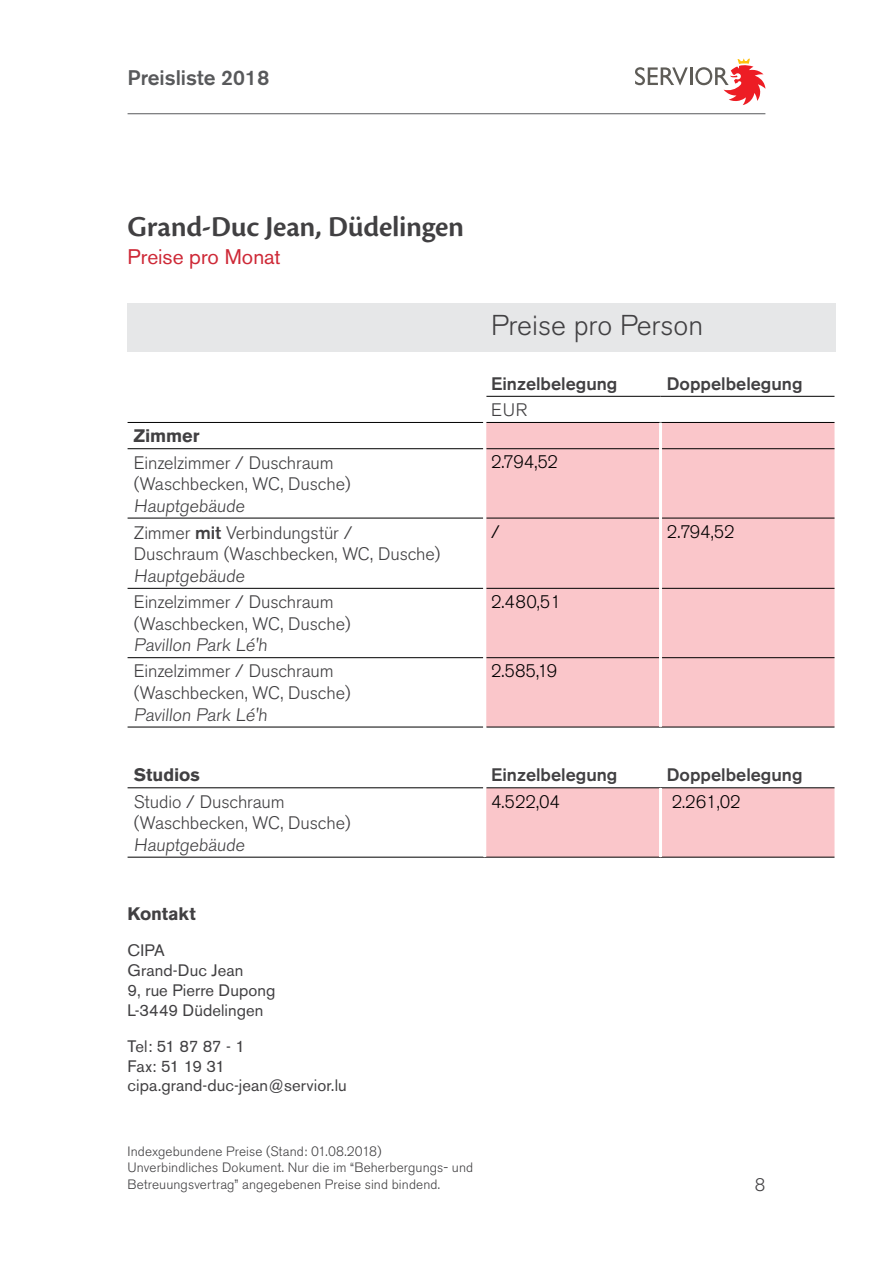
<style>
.page{position:relative;width:893px;height:1263px;background:#fff}
.page>*{position:absolute;margin:0;border:0;box-sizing:border-box;transform-origin:0 0}
.t1{font:600 30px "Cronos Pro";letter-spacing:-.01em;color:#414042}
.t2{font:300 28.5px "Akzidenz Grotesk BE";color:#414042}
.t3{font:500 21px "Akzidenz Grotesk BE";color:#58595b}
.t4{font:21px "Akzidenz Grotesk BE";color:#ce2937}
.t5{font:300 18px/21.6px "Akzidenz Grotesk BE";letter-spacing:-.005em;color:#414042}
.t6{font:500 18px "Akzidenz Grotesk BE";color:#414042}
.t7{font:300 18px "Akzidenz Grotesk BE";color:#000}
.t8{font:700 18px "Akzidenz Grotesk BE";letter-spacing:-.005em;color:#414042}
.t9{font:16.5px/19.8px "Akzidenz Grotesk BE";letter-spacing:.005em;color:#414042}
.t10{font:300 13.5px/16.2px "Akzidenz Grotesk BE";letter-spacing:.01em;color:#414042}
.s1{font-weight:500}
</style>
<div class="page">
<svg style="left:635px;top:67px;width:53px;height:18px"></svg>
<hr style="left:690px;top:67px;width:3px;height:18px;background:#5e5c57">
<svg style="left:695px;top:58px;width:70px;height:47px"></svg>
<hr style="left:128px;top:113px;width:637px;height:1px;background:#58595b">
<div style="left:486px;top:423px;width:348px;height:434px;background:#fac6ca"></div>
<svg style="left:486px;top:728px;width:348px;height:59px"></svg>
<hr style="left:486px;top:396px;width:174px;height:1px;background:#000">
<hr style="left:660px;top:396px;width:174px;height:1px;background:#000">
<hr style="left:128px;top:422px;width:355px;height:1px;background:#000">
<hr style="left:486px;top:422px;width:174px;height:1px;background:#000">
<hr style="left:660px;top:422px;width:174px;height:1px;background:#000">
<hr style="left:128px;top:448px;width:355px;height:1px;background:#000">
<hr style="left:486px;top:448px;width:173px;height:1px;background:#000">
<hr style="left:662px;top:448px;width:172px;height:1px;background:#000">
<hr style="left:128px;top:518px;width:355px;height:1px;background:#000">
<hr style="left:486px;top:518px;width:173px;height:1px;background:#000">
<hr style="left:662px;top:518px;width:172px;height:1px;background:#000">
<hr style="left:128px;top:588px;width:355px;height:1px;background:#000">
<hr style="left:486px;top:588px;width:173px;height:1px;background:#000">
<hr style="left:662px;top:588px;width:172px;height:1px;background:#000">
<hr style="left:128px;top:657px;width:355px;height:1px;background:#000">
<hr style="left:486px;top:657px;width:173px;height:1px;background:#000">
<hr style="left:662px;top:657px;width:172px;height:1px;background:#000">
<hr style="left:128px;top:727px;width:355px;height:1px;background:#000">
<hr style="left:486px;top:727px;width:174px;height:1px;background:#000">
<hr style="left:660px;top:727px;width:174px;height:1px;background:#000">
<hr style="left:128px;top:787px;width:355px;height:1px;background:#000">
<hr style="left:486px;top:787px;width:174px;height:1px;background:#000">
<hr style="left:660px;top:787px;width:174px;height:1px;background:#000">
<hr style="left:128px;top:857px;width:357px;height:1px;background:#000">
<hr style="left:485px;top:857px;width:175px;height:1px;background:#000">
<hr style="left:660px;top:857px;width:174px;height:1px;background:#000">
<hr style="left:659px;top:423px;width:3px;height:26px;background:#fff">
<hr style="left:659px;top:449px;width:3px;height:69px;background:#fff">
<hr style="left:659px;top:518px;width:3px;height:70px;background:#fff">
<hr style="left:659px;top:588px;width:3px;height:70px;background:#fff">
<hr style="left:659px;top:658px;width:3px;height:69px;background:#fff">
<hr style="left:659px;top:788px;width:3px;height:69px;background:#fff">
<div style="left:128px;top:303px;width:708px;height:48px;background:#e6e7e8"></div>
<p class="t3" style="left:128px;top:65px;width:143px">Preisliste 2018</p>
<h1 class="t1" style="left:128px;top:209px;width:338px">Grand-Duc Jean, Düdelingen</h1>
<p class="t4" style="left:128px;top:244px;width:155px">Preise pro Monat</p>
<h2 class="t2" style="left:491px;top:309px;width:214px">Preise pro Person</h2>
<p class="t6" style="left:491px;top:373px;width:128px">Einzelbelegung</p>
<p class="t6" style="left:667px;top:373px;width:137px">Doppelbelegung</p>
<p class="t5" style="left:491px;top:399px;width:38px">EUR</p>
<p class="t8" style="left:134px;top:426px;width:67px">Zimmer</p>
<p class="t5" style="left:134px;top:452px;width:218px">Einzelzimmer / Duschraum (Waschbecken, WC, Dusche)<br>Hauptgebäude</p>
<p class="t7" style="left:491px;top:452px;width:68px">2.794,52</p>
<p class="t5" style="left:134px;top:522px;width:308px">Zimmer <span class="s1">mit</span> Verbindungstür /<br>Duschraum (Waschbecken, WC, Dusche)<br>Hauptgebäude</p>
<p class="t7" style="left:491px;top:521px;width:10px">/</p>
<p class="t7" style="left:667px;top:521px;width:69px">2.794,52</p>
<p class="t5" style="left:134px;top:591px;width:218px">Einzelzimmer / Duschraum (Waschbecken, WC, Dusche)<br>Pavillon Park Lé'h</p>
<p class="t7" style="left:491px;top:592px;width:71px">2.480,51</p>
<p class="t5" style="left:134px;top:661px;width:218px">Einzelzimmer / Duschraum (Waschbecken, WC, Dusche)<br>Pavillon Park Lé'h</p>
<p class="t7" style="left:491px;top:661px;width:68px">2.585,19</p>
<p class="t8" style="left:134px;top:765px;width:67px">Studios</p>
<p class="t6" style="left:491px;top:764px;width:128px">Einzelbelegung</p>
<p class="t6" style="left:667px;top:764px;width:137px">Doppelbelegung</p>
<p class="t5" style="left:134px;top:791px;width:218px">Studio / Duschraum (Waschbecken, WC, Dusche)<br>Hauptgebäude</p>
<p class="t7" style="left:491px;top:791px;width:70px">4.522,04</p>
<p class="t7" style="left:672px;top:791px;width:70px">2.261,02</p>
<p class="t8" style="left:128px;top:904px;width:70px">Kontakt</p>
<p class="t9" style="left:128px;top:941px;width:149px">CIPA<br>Grand-Duc Jean<br>9, rue Pierre Dupong<br>L-3449 Düdelingen</p>
<p class="t9" style="left:128px;top:1036px;width:221px">Tel: 51 87 87 - 1<br>Fax: 51 19 31 cipa.grand-duc-jean@servior.lu</p>
<p class="t10" style="left:128px;top:1144px;width:347px">Indexgebundene Preise (Stand: 01.08.2018)<br>Unverbindliches Dokument. Nur die im “Beherbergungs- und<br>Betreuungsvertrag” angegebenen Preise sind bindend.</p>
<p class="t5" style="left:755px;top:1175px;width:12px">8</p>
</div>
